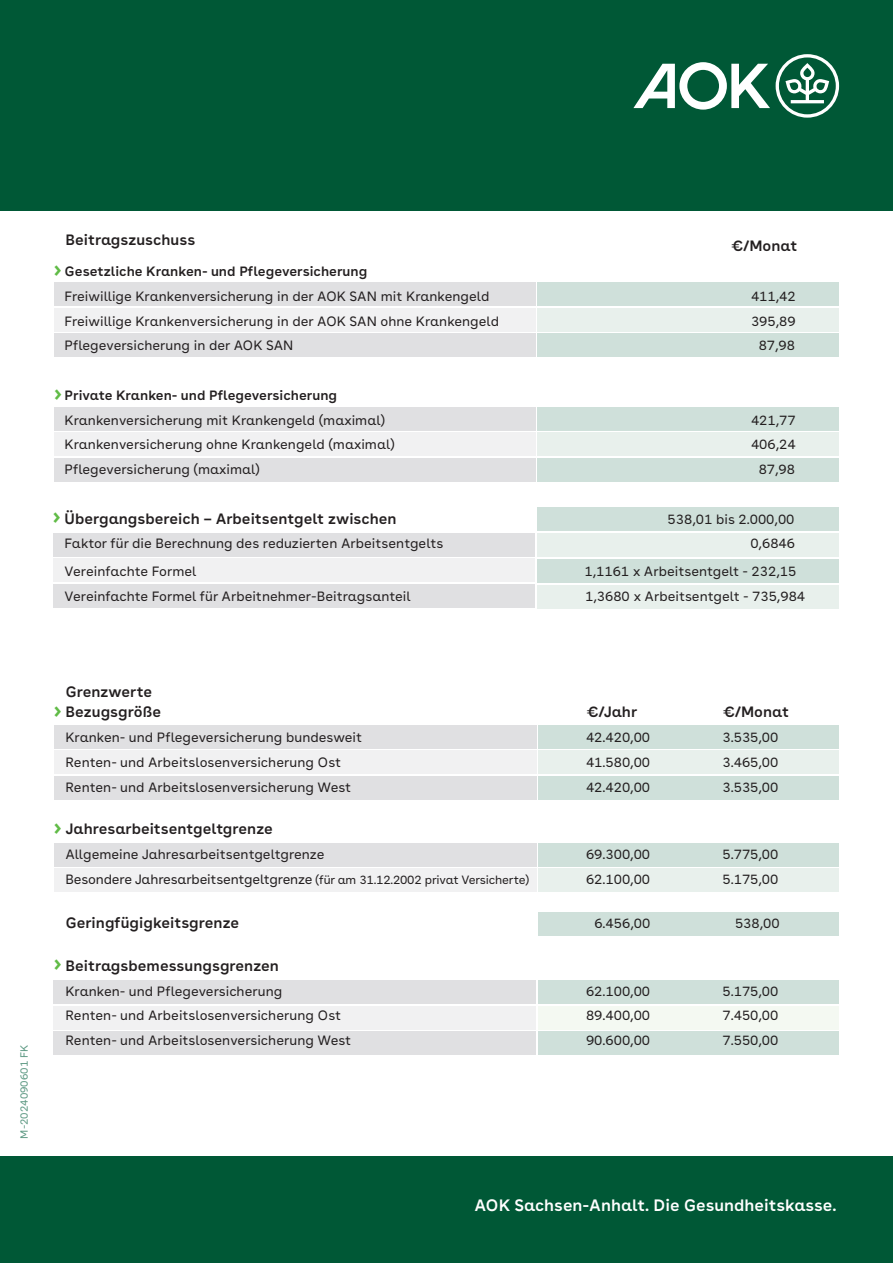
<style>
.page{position:relative;width:893px;height:1263px;background:#fff}
.page>*{position:absolute;margin:0;border:0;box-sizing:border-box;transform-origin:0 0}
.t1{font:700 22.95px "AOK Buenos Aires Text";color:#60bb46}
.t2{font:600 16.5px "AOK Buenos Aires Text";color:#fff}
.t3{font:600 15px "AOK Buenos Aires Text";color:#231f20}
.t4{font:13.5px "AOK Buenos Aires Text";color:#231f20}
.t5{font:600 13.5px "AOK Buenos Aires Text";color:#231f20}
.t6{font:10.5px "AOK Buenos Aires Text";color:#5d9983}
.s1{font-size:12px}
</style>
<div class="page">
<div style="left:53px;top:584px;width:482px;height:23px;background:#e0e0e2"></div>
<div style="left:53px;top:533px;width:482px;height:23px;background:#e0e0e2"></div>
<div style="left:53px;top:558px;width:482px;height:24px;background:#f1f1f2"></div>
<div style="left:538px;top:559px;width:301px;height:23px;background:#cfe0da"></div>
<div style="left:538px;top:585px;width:301px;height:23px;background:#e8f0ec"></div>
<div style="left:0;top:1156px;width:893px;height:107px;background:#005836"></div>
<div style="left:54px;top:458px;width:482px;height:24px;background:#e0e0e2"></div>
<div style="left:538px;top:458px;width:301px;height:24px;background:#cfe0da"></div>
<div style="left:54px;top:407px;width:482px;height:24px;background:#e0e0e2"></div>
<div style="left:54px;top:432px;width:482px;height:24px;background:#f1f1f2"></div>
<div style="left:538px;top:407px;width:301px;height:24px;background:#cfe0da"></div>
<div style="left:538px;top:432px;width:301px;height:24px;background:#e8f0ec"></div>
<div style="left:54px;top:334px;width:482px;height:23px;background:#e0e0e2"></div>
<div style="left:538px;top:334px;width:301px;height:23px;background:#cfe0da"></div>
<div style="left:54px;top:980px;width:482px;height:24px;background:#e0e0e2"></div>
<div style="left:54px;top:1031px;width:482px;height:24px;background:#e0e0e2"></div>
<div style="left:538px;top:980px;width:301px;height:24px;background:#cfe0da"></div>
<div style="left:538px;top:1031px;width:301px;height:24px;background:#cfe0da"></div>
<div style="left:54px;top:1006px;width:482px;height:23px;background:#f1f1f2"></div>
<div style="left:538px;top:1006px;width:300px;height:23px;background:#f4f9f2"></div>
<div style="left:54px;top:283px;width:482px;height:23px;background:#e0e0e2"></div>
<div style="left:54px;top:308px;width:482px;height:24px;background:#f1f1f2"></div>
<div style="left:538px;top:283px;width:301px;height:23px;background:#cfe0da"></div>
<div style="left:538px;top:507px;width:301px;height:23px;background:#cfe0da"></div>
<div style="left:538px;top:308px;width:301px;height:24px;background:#e8f0ec"></div>
<div style="left:538px;top:533px;width:301px;height:23px;background:#e8f0ec"></div>
<div style="left:54px;top:725px;width:483px;height:24px;background:#e0e0e2"></div>
<div style="left:54px;top:843px;width:483px;height:24px;background:#e0e0e2"></div>
<div style="left:54px;top:776px;width:483px;height:24px;background:#e0e0e2"></div>
<div style="left:539px;top:725px;width:300px;height:24px;background:#cfe0da"></div>
<div style="left:539px;top:843px;width:300px;height:24px;background:#cfe0da"></div>
<div style="left:539px;top:912px;width:300px;height:24px;background:#cfe0da"></div>
<div style="left:539px;top:776px;width:300px;height:24px;background:#cfe0da"></div>
<div style="left:54px;top:750px;width:483px;height:24px;background:#f1f1f2"></div>
<div style="left:54px;top:868px;width:483px;height:24px;background:#f1f1f2"></div>
<div style="left:539px;top:750px;width:300px;height:24px;background:#e8f0ec"></div>
<div style="left:539px;top:868px;width:300px;height:24px;background:#e8f0ec"></div>
<div style="left:0;top:0;width:893px;height:105px;background:#005836"></div>
<div style="left:0;top:105px;width:893px;height:105px;background:#005836"></div>
<svg style="left:633px;top:54px;width:206px;height:64px"></svg>
<p class="t3" style="left:65px;top:227px;width:131px">Beitragszuschuss</p>
<p class="t3" style="left:731px;top:233px;width:68px">€/Monat</p>
<h1 class="t1" style="left:54px;top:249px;width:9px">›</h1>
<p class="t5" style="left:65px;top:260px;width:304px">Gesetzliche Kranken- und Pflegeversicherung</p>
<p class="t4" style="left:65px;top:285px;width:426px">Freiwillige Krankenversicherung in der AOK SAN mit Krankengeld</p>
<p class="t4" style="left:751px;top:285px;width:46px">411,42</p>
<p class="t4" style="left:65px;top:310px;width:436px">Freiwillige Krankenversicherung in der AOK SAN ohne Krankengeld</p>
<p class="t4" style="left:751px;top:310px;width:46px">395,89</p>
<p class="t4" style="left:65px;top:335px;width:230px">Pflegeversicherung in der AOK SAN</p>
<p class="t4" style="left:759px;top:335px;width:38px">87,98</p>
<p class="t5" style="left:65px;top:384px;width:274px">Private Kranken- und Pflegeversicherung</p>
<p class="t4" style="left:65px;top:409px;width:322px">Krankenversicherung mit Krankengeld (maximal)</p>
<p class="t4" style="left:751px;top:409px;width:46px">421,77</p>
<p class="t4" style="left:65px;top:434px;width:331px">Krankenversicherung ohne Krankengeld (maximal)</p>
<p class="t4" style="left:751px;top:434px;width:46px">406,24</p>
<p class="t4" style="left:65px;top:458px;width:197px">Pflegeversicherung (maximal)</p>
<p class="t4" style="left:759px;top:458px;width:38px">87,98</p>
<p class="t3" style="left:65px;top:506px;width:334px">Übergangsbereich – Arbeitsentgelt zwischen</p>
<p class="t4" style="left:668px;top:508px;width:128px">538,01 bis 2.000,00</p>
<p class="t4" style="left:65px;top:533px;width:380px">Faktor für die Berechnung des reduzierten Arbeitsentgelts</p>
<p class="t4" style="left:750px;top:533px;width:46px">0,6846</p>
<p class="t4" style="left:65px;top:560px;width:133px">Vereinfachte Formel</p>
<p class="t4" style="left:584px;top:560px;width:213px">1,1161 x Arbeitsentgelt - 232,15</p>
<p class="t4" style="left:65px;top:585px;width:348px">Vereinfachte Formel für Arbeitnehmer-Beitragsanteil</p>
<p class="t4" style="left:585px;top:585px;width:221px">1,3680 x Arbeitsentgelt - 735,984</p>
<h1 class="t1" style="left:54px;top:373px;width:9px">›</h1>
<h1 class="t1" style="left:53px;top:496px;width:9px">›</h1>
<p class="t6" style="left:16px;top:1138px;width:95px;rotate:-90deg">M-2024090601 FK</p>
<p class="t3" style="left:65px;top:679px;width:88px">Grenzwerte</p>
<p class="t3" style="left:65px;top:699px;width:97px">Bezugsgröße</p>
<p class="t3" style="left:586px;top:699px;width:53px">€/Jahr</p>
<p class="t3" style="left:722px;top:699px;width:68px">€/Monat</p>
<p class="t4" style="left:65px;top:726px;width:298px">Kranken- und Pflegeversicherung bundesweit</p>
<p class="t4" style="left:586px;top:726px;width:66px">42.420,00</p>
<p class="t4" style="left:722px;top:726px;width:57px">3.535,00</p>
<p class="t4" style="left:65px;top:751px;width:277px">Renten- und Arbeitslosenversicherung Ost</p>
<p class="t4" style="left:586px;top:751px;width:66px">41.580,00</p>
<p class="t4" style="left:722px;top:751px;width:57px">3.465,00</p>
<p class="t4" style="left:65px;top:776px;width:287px">Renten- und Arbeitslosenversicherung West</p>
<p class="t4" style="left:586px;top:776px;width:66px">42.420,00</p>
<p class="t4" style="left:722px;top:776px;width:57px">3.535,00</p>
<p class="t3" style="left:65px;top:816px;width:209px">Jahresarbeitsentgeltgrenze</p>
<p class="t4" style="left:65px;top:843px;width:261px">Allgemeine Jahresarbeitsentgeltgrenze</p>
<p class="t4" style="left:586px;top:843px;width:66px">69.300,00</p>
<p class="t4" style="left:722px;top:843px;width:57px">5.775,00</p>
<p class="t4" style="left:65px;top:868px;width:465px">Besondere Jahresarbeitsentgeltgrenze <span class="s1">(für am 31.12.2002 privat Versicherte)</span></p>
<p class="t4" style="left:586px;top:868px;width:66px">62.100,00</p>
<p class="t4" style="left:722px;top:868px;width:57px">5.175,00</p>
<p class="t3" style="left:65px;top:910px;width:175px">Geringfügigkeitsgrenze</p>
<p class="t4" style="left:594px;top:912px;width:57px">6.456,00</p>
<p class="t4" style="left:735px;top:912px;width:46px">538,00</p>
<p class="t3" style="left:65px;top:953px;width:215px">Beitragsbemessungsgrenzen</p>
<p class="t4" style="left:65px;top:980px;width:218px">Kranken- und Pflegeversicherung</p>
<p class="t4" style="left:586px;top:980px;width:66px">62.100,00</p>
<p class="t4" style="left:722px;top:980px;width:57px">5.175,00</p>
<p class="t4" style="left:65px;top:1005px;width:277px">Renten- und Arbeitslosenversicherung Ost</p>
<p class="t4" style="left:586px;top:1005px;width:66px">89.400,00</p>
<p class="t4" style="left:722px;top:1005px;width:57px">7.450,00</p>
<p class="t4" style="left:65px;top:1029px;width:287px">Renten- und Arbeitslosenversicherung West</p>
<p class="t4" style="left:586px;top:1029px;width:66px">90.600,00</p>
<p class="t4" style="left:722px;top:1029px;width:57px">7.550,00</p>
<h1 class="t1" style="left:54px;top:690px;width:9px">›</h1>
<h1 class="t1" style="left:54px;top:807px;width:9px">›</h1>
<h1 class="t1" style="left:54px;top:943px;width:9px">›</h1>
<p class="t2" style="left:474px;top:1192px;width:364px">AOK Sachsen-Anhalt. Die Gesundheitskasse.</p>
</div>
